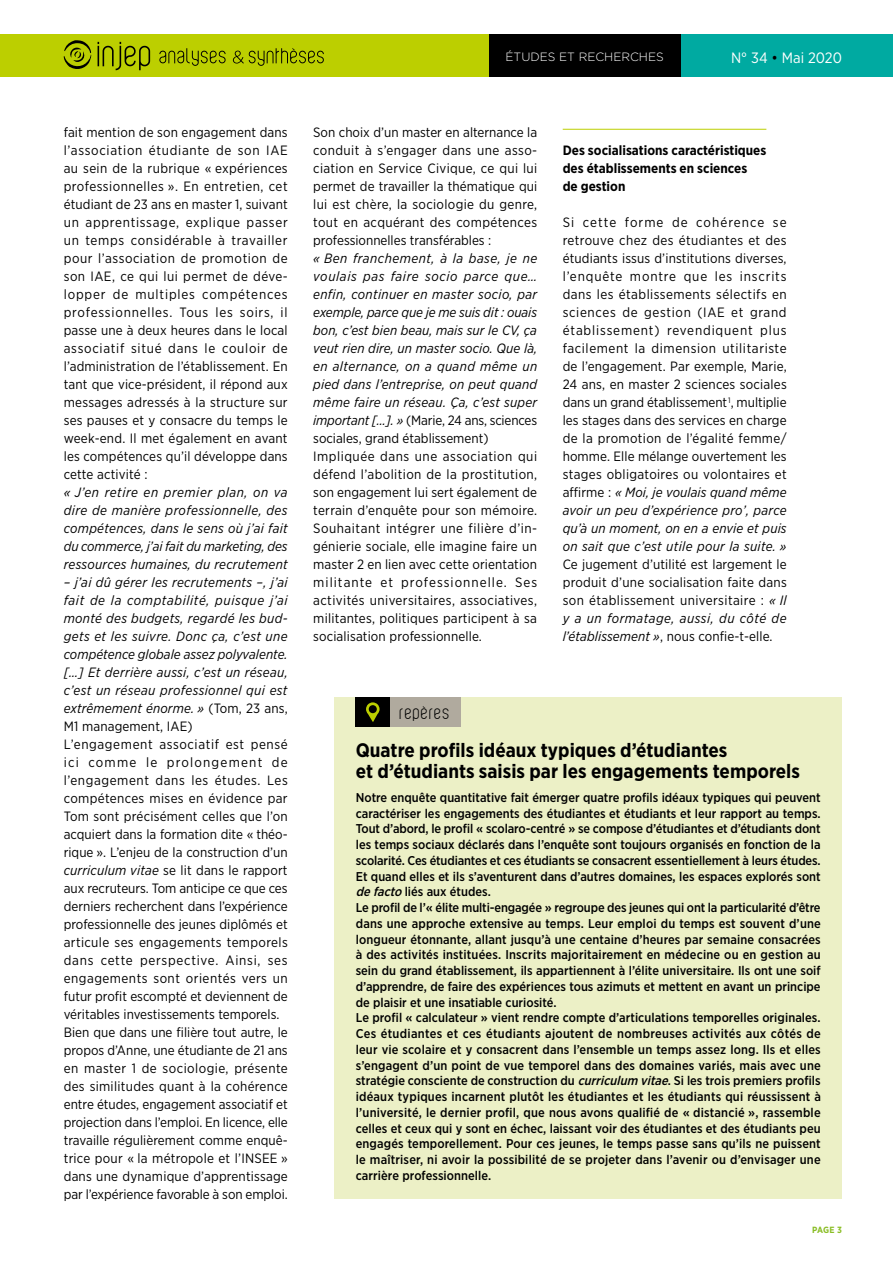
<style>
.page{position:relative;width:893px;height:1263px;background:#fff}
.page>*{position:absolute;margin:0;border:0;box-sizing:border-box;transform-origin:0 0}
.t1{font:700 19.5px/21px "Gotham Narrow";color:#000}
.t2{font:18px "Violette";letter-spacing:.03em;color:#000}
.t3{font:15px "Gotham Narrow";color:#fff}
.t4{font:13.5px/18px "Gotham Narrow";letter-spacing:.01em;color:#000;text-align:justify}
.t5{font:italic 13.5px/18px "Gotham Narrow";letter-spacing:.015em;color:#000;text-align:justify}
.t6{font:700 13.5px/18px "Gotham Narrow";color:#000}
.t7{font:500 12.75px/15.8px "Gotham Narrow";color:#000}
.t8{font:300 12px "Gotham";color:#fff}
.t9{font:700 9px "Gotham Narrow";color:#89bd24}
.s1{color:#000}
.s2{font-style:italic}
</style>
<div class="page">
<div style="left:0;top:34px;width:489px;height:43px;background:#bccf00"></div>
<div style="left:680px;top:34px;width:213px;height:43px;background:#00aaa1"></div>
<div style="left:489px;top:34px;width:191px;height:43px;background:#000"></div>
<svg style="left:159px;top:48px;width:165px;height:18px"></svg>
<svg style="left:98px;top:42px;width:52px;height:28px"></svg>
<svg style="left:64px;top:40px;width:28px;height:29px"></svg>
<hr style="left:563px;top:129px;width:203px;height:1px;background:#bccf00">
<div style="left:334px;top:697px;width:508px;height:502px;background:#ecf0c6"></div>
<div style="left:390px;top:697px;width:70px;height:30px;background:#b0aa9e"></div>
<div style="left:356px;top:697px;width:34px;height:30px;background:#000"></div>
<svg style="left:366px;top:702px;width:14px;height:20px"></svg>
<p class="t8" style="left:506px;top:50px;width:160px">ÉTUDES ET RECHERCHES</p>
<p class="t3" style="left:731px;top:48px;width:112px">N° 34 <span class="s1">•</span> Mai 2020</p>
<p class="t4" style="left:64px;top:123px;width:226px">fait mention de son engagement dans l’association étudiante de son IAE au sein de la rubrique « expériences professionnelles ». En entretien, cet étudiant de 23 ans en master 1, suivant un apprentissage, explique passer un temps considérable à travailler pour l’association de promotion de son IAE, ce qui lui permet de déve&shy;lopper de multiples compétences professionnelles. Tous les soirs, il passe une à deux heures dans le local associatif situé dans le couloir de l’administration de l’établissement. En tant que vice-président, il répond aux messages adressés à la structure sur ses pauses et y consacre du temps le week-end. Il met également en avant les compétences qu’il développe dans cette activité :</p>
<p class="t5" style="left:64px;top:483px;width:226px">« J’en retire en premier plan, on va dire de manière professionnelle, des compétences, dans le sens où j’ai fait du commerce, j’ai fait du marketing, des ressources humaines, du recrutement</p>
<p class="t4" style="left:64px;top:573px;width:226px;text-align:left"><span class="s2">– j’ai dû gérer les recrutements –, j’ai fait de la comptabilité, puisque j’ai monté des budgets, regardé les bud&shy;gets et les suivre. Donc ça, c’est une compétence globale assez polyvalente. […] Et derrière aussi, c’est un réseau, c’est un réseau professionnel qui est extrêmement énorme. »</span> (Tom, 23 ans, M1 management, IAE)<br>L’engagement associatif est pensé ici comme le prolongement de l’engagement dans les études. Les compétences mises en évidence par Tom sont précisément celles que l’on acquiert dans la formation dite « théo&shy;rique ». L’enjeu de la construction d’un <span class="s2">curriculum vitae</span> se lit dans le rapport aux recruteurs. Tom anticipe ce que ces derniers recherchent dans l’expérience professionnelle des jeunes diplômés et articule ses engagements temporels dans cette perspective. Ainsi, ses engagements sont orientés vers un futur profit escompté et deviennent de véritables investissements temporels.<br>Bien que dans une filière tout autre, le propos d’Anne, une étudiante de 21 ans en master 1 de sociologie, présente des similitudes quant à la cohérence entre études, engagement associatif et projection dans l’emploi. En licence, elle travaille régulièrement comme enquê&shy;trice pour « la métropole et l’INSEE » dans une dynamique d’apprentissage par l’expérience favorable à son emploi.</p>
<p class="t4" style="left:313px;top:123px;width:226px">Son choix d’un master en alternance la conduit à s’engager dans une asso&shy;ciation en Service Civique, ce qui lui permet de travailler la thématique qui lui est chère, la sociologie du genre, tout en acquérant des compétences professionnelles transférables :</p>
<p class="t4" style="left:313px;top:249px;width:226px;text-align:left"><span class="s2">« Ben franchement, à la base, je ne voulais pas faire socio parce que… enfin, continuer en master socio, par exemple, parce que je me suis dit : ouais bon, c’est bien beau, mais sur le CV, ça veut rien dire, un master socio. Que là, en alternance, on a quand même un pied dans l’entreprise, on peut quand même faire un réseau. Ça, c’est super important […]. »</span> (Marie, 24 ans, sciences sociales, grand établissement)<br>Impliquée dans une association qui défend l’abolition de la prostitution, son engagement lui sert également de terrain d’enquête pour son mémoire.<br>Souhaitant intégrer une filière d’in&shy;génierie sociale, elle imagine faire un master 2 en lien avec cette orientation militante et professionnelle. Ses activités universitaires, associatives, militantes, politiques participent à sa socialisation professionnelle.</p>
<p class="t6" style="left:563px;top:141px;width:205px">Des socialisations caractéristiques des établissements en sciences<br>de gestion</p>
<p class="t4" style="left:563px;top:213px;width:226px">Si cette forme de cohérence se retrouve chez des étudiantes et des étudiants issus d’institutions diverses, l’enquête montre que les inscrits dans les établissements sélectifs en sciences de gestion (IAE et grand établissement) revendiquent plus facilement la dimension utilitariste de l’engagement. Par exemple, Marie, 24 ans, en master 2 sciences sociales dans un grand établissement <sup>1</sup>, multiplie les stages dans des services en charge de la promotion de l’égalité femme/ homme. Elle mélange ouvertement les stages obligatoires ou volontaires et affirme : <span class="s2">« Moi, je voulais quand même avoir un peu d’expérience pro’, parce qu’à un moment, on en a envie et puis on sait que c’est utile pour la suite. »</span></p>
<p class="t4" style="left:563px;top:555px;width:226px">Ce jugement d’utilité est largement le produit d’une socialisation faite dans son établissement universitaire : <span class="s2">« Il y a un formatage, aussi, du côté de l’établissement »</span>, nous confie-t-elle.</p>
<h2 class="t2" style="left:400px;top:703px;width:52px">repères</h2>
<h1 class="t1" style="left:356px;top:739px;width:446px">Quatre profils idéaux typiques d’étudiantes<br>et d’étudiants saisis par les engagements temporels</h1>
<p class="t7" style="left:356px;top:789px;width:467px">Notre enquête quantitative fait émerger quatre profils idéaux typiques qui peuvent caractériser les engagements des étudiantes et étudiants et leur rapport au temps.<br>Tout d’abord, le profil « scolaro-centré » se compose d’étudiantes et d’étudiants dont les temps sociaux déclarés dans l’enquête sont toujours organisés en fonction de la scolarité. Ces étudiantes et ces étudiants se consacrent essentiellement à leurs études.<br>Et quand elles et ils s’aventurent dans d’autres domaines, les espaces explorés sont <span class="s2">defacto</span> liés aux études.<br>Le profil de l’« élite multi-engagée » regroupe des jeunes qui ont la particularité d’être dans une approche extensive au temps. Leur emploi du temps est souvent d’une longueur étonnante, allant jusqu’à une centaine d’heures par semaine consacrées à des activités instituées. Inscrits majoritairement en médecine ou en gestion au sein du grand établissement, ils appartiennent à l’élite universitaire. Ils ont une soif d’apprendre, de faire des expériences tous azimuts et mettent en avant un principe de plaisir et une insatiable curiosité.<br>Le profil « calculateur » vient rendre compte d’articulations temporelles originales.<br>Ces étudiantes et ces étudiants ajoutent de nombreuses activités aux côtés de leur vie scolaire et y consacrent dans l’ensemble un temps assez long. Ils et elles s’engagent d’un point de vue temporel dans des domaines variés, mais avec une stratégie consciente de construction du <span class="s2">curriculum vitae</span>. Si les trois premiers profils idéaux typiques incarnent plutôt les étudiantes et les étudiants qui réussissent à l’université, le dernier profil, que nous avons qualifié de « distancié », rassemble celles et ceux qui y sont en échec, laissant voir des étudiantes et des étudiants peu engagés temporellement. Pour ces jeunes, le temps passe sans qu’ils ne puissent le maîtriser, ni avoir la possibilité de se projeter dans l’avenir ou d’envisager une carrière professionnelle.</p>
<p class="t9" style="left:812px;top:1224px;width:31px">PAGE 3</p>
</div>
